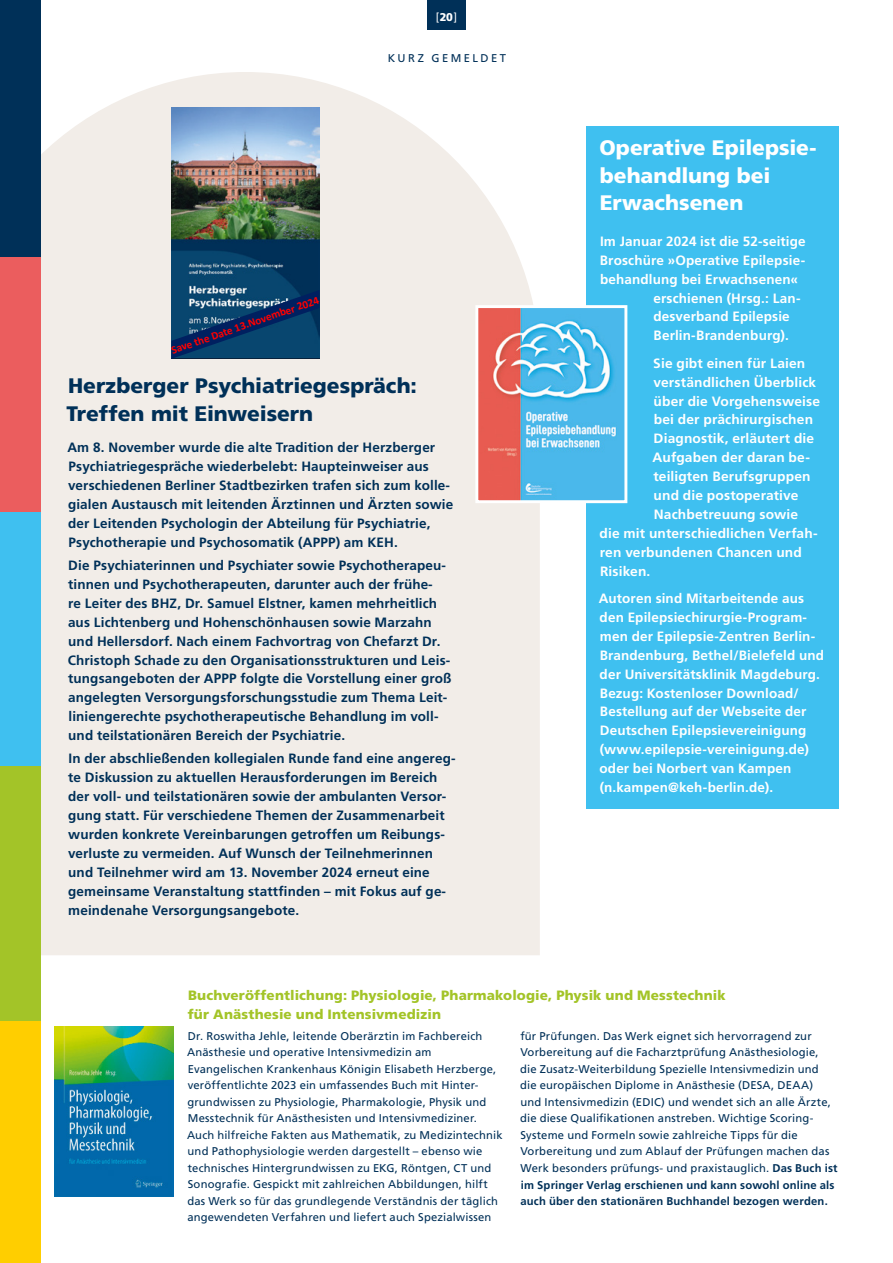
<style>
.page{position:relative;width:893px;height:1263px;background:#fff}
.page>*{position:absolute;margin:0;border:0;box-sizing:border-box;transform-origin:0 0}
.t1{font:900 21px/27.3px "Frutiger LT Std";color:#003058}
.t2{font:900 21px/27.3px "Frutiger LT Std";color:#fff}
.t3{font:700 13.5px/18.9px "Frutiger LT Std";letter-spacing:.01em;color:#003058}
.t4{font:700 13.5px/18.9px "Frutiger LT Std";letter-spacing:.01em;color:#fff}
.t5{font:900 13.5px/18.9px "Frutiger LT Std";letter-spacing:.01em;color:#a3c428}
.t6{font:11.25px/16.5px "Frutiger LT Std";letter-spacing:.015em;color:#003058}
.t7{font:700 11.25px "Calibri";color:#f00}
.t8{font:11.25px "Frutiger LT Std";letter-spacing:.22em;color:#003058}
.t9{font:11.25px "Frutiger LT Std";color:#fff}
.s1{font-weight:900}
.s2{font-weight:700}
</style>
<div class="page">
<div style="left:40px;top:72px;width:500px;height:883px;background:#f2ede8"></div>
<div style="left:0;top:0;width:40px;height:258px;background:#003058"></div>
<div style="left:0;top:258px;width:40px;height:254px;background:#eb5d5e"></div>
<div style="left:0;top:512px;width:40px;height:255px;background:#3fc0f0"></div>
<div style="left:0;top:767px;width:40px;height:254px;background:#a3c428"></div>
<div style="left:0;top:1021px;width:40px;height:242px;background:#ffce00"></div>
<div style="left:586px;top:127px;width:253px;height:101px;background:#3fc0f0"></div>
<div style="left:586px;top:223px;width:253px;height:133px;background:#3fc0f0"></div>
<div style="left:586px;top:345px;width:253px;height:247px;background:#3fc0f0"></div>
<div style="left:586px;top:580px;width:253px;height:228px;background:#3fc0f0"></div>
<svg style="left:474px;top:304px;width:154px;height:201px"></svg>
<img style="left:171px;top:108px;width:148px;height:182px">
<svg style="left:171px;top:290px;width:148px;height:69px;background:#124470"></svg>
<img style="left:54px;top:1026px;width:119px;height:171px">
<div style="left:427px;top:0;width:39px;height:30px;background:#003058"></div>
<p class="t9" style="left:436px;top:11px;width:23px">[<span class="s1">20</span>]</p>
<p class="t8" style="left:388px;top:52px;width:120px">KURZ GEMELDET</p>
<p class="t7" style="left:169px;top:343px;width:157px;rotate:-19deg">Save the Date 13.November 2024</p>
<h1 class="t1" style="left:67px;top:372px;width:352px">Herzberger Psychiatriegespräch:<br>Treffen mit Einweisern</h1>
<p class="t3" style="left:67px;top:438px;width:387px">Am 8. November wurde die alte Tradition der Herzberger Psychiatriegespräche wiederbelebt: Haupteinweiser aus verschiedenen Berliner Stadtbezirken trafen sich zum kolle&shy;gialen Austausch mit leitenden Ärztinnen und Ärzten sowie der Leitenden Psychologin der Abteilung für Psychiatrie, Psychotherapie und Psychosomatik (APPP) am KEH.</p>
<p class="t3" style="left:68px;top:556px;width:385px">Die Psychiaterinnen und Psychiater sowie Psychotherapeu&shy;tinnen und Psychotherapeuten, darunter auch der frühe-<br>re Leiter des BHZ, Dr. Samuel Elstner, kamen mehrheitlich aus Lichtenberg und Hohenschönhausen sowie Marzahn und Hellersdorf. Nach einem Fachvortrag von Chefarzt Dr.<br>Christoph Schade zu den Organisationsstrukturen und Leis&shy;tungsangeboten der APPP folgte die Vorstellung einer groß angelegten Versorgungsforschungsstudie zum Thema Leit&shy;liniengerechte psychotherapeutische Behandlung im voll&shy;und teilstationären Bereich der Psychiatrie.</p>
<p class="t3" style="left:68px;top:749px;width:389px">In der abschließenden kollegialen Runde fand eine angereg&shy;te Diskussion zu aktuellen Herausforderungen im Bereich der voll- und teilstationären sowie der ambulanten Versor&shy;gung statt. Für verschiedene Themen der Zusammenarbeit wurden konkrete Vereinbarungen getroffen um Reibungs&shy;verluste zu vermeiden. Auf Wunsch der Teilnehmerinnen und Teilnehmer wird am 13. November 2024 erneut eine gemeinsame Veranstaltung stattfinden – mit Fokus auf ge&shy;meindenahe Versorgungsangebote.</p>
<h1 class="t2" style="left:599px;top:134px;width:217px">Operative Epilepsie&shy;behandlung bei<br>Erwachsenen</h1>
<p class="t4" style="left:600px;top:232px;width:207px">Im Januar 2024 ist die 52-seitige</p>
<p class="t4" style="left:600px;top:251px;width:207px">Broschüre »Operative Epilepsie-</p>
<p class="t4" style="left:600px;top:270px;width:200px">behandlung bei Erwachsenen«</p>
<p class="t4" style="left:653px;top:288px;width:149px">erschienen (Hrsg.: Lan-</p>
<p class="t4" style="left:653px;top:307px;width:138px">desverband Epilepsie</p>
<p class="t4" style="left:654px;top:326px;width:137px">Berlin-Brandenburg).</p>
<p class="t4" style="left:653px;top:354px;width:153px">Sie gibt einen für Laien</p>
<p class="t4" style="left:653px;top:373px;width:164px">verständlichen Überblick</p>
<p class="t4" style="left:654px;top:391px;width:168px">über die Vorgehensweise</p>
<p class="t4" style="left:654px;top:410px;width:161px">bei der prächirurgischen</p>
<p class="t4" style="left:654px;top:429px;width:162px">Diagnostik, erläutert die</p>
<p class="t4" style="left:653px;top:448px;width:159px">Aufgaben der daran be-</p>
<p class="t4" style="left:653px;top:467px;width:159px">teiligten Berufsgruppen</p>
<p class="t4" style="left:654px;top:486px;width:146px">und die postoperative</p>
<p class="t4" style="left:654px;top:505px;width:146px">Nachbetreuung sowie</p>
<p class="t4" style="left:600px;top:524px;width:220px">die mit unterschiedlichen Verfah-</p>
<p class="t4" style="left:600px;top:543px;width:204px">ren verbundenen Chancen und</p>
<p class="t4" style="left:600px;top:562px;width:52px">Risiken.</p>
<p class="t4" style="left:599px;top:589px;width:227px">Autoren sind Mitarbeitende aus den Epilepsiechirurgie-Program&shy;men der Epilepsie-Zentren Berlin-Brandenburg, Bethel/Bielefeld und der Universitätsklinik Magdeburg.<br>Bezug: Kostenloser Download/ Bestellung auf der Webseite der Deutschen Epilepsievereinigung (www.epilepsie-vereinigung.de) oder bei Norbert van Kampen (n.kampen@keh-berlin.de).</p>
<p class="t5" style="left:188px;top:986px;width:539px">Buchveröffentlichung: Physiologie, Pharmakologie, Physik und Messtechnik für Anästhesie und Intensivmedizin</p>
<p class="t6" style="left:187px;top:1028px;width:317px">Dr. Roswitha Jehle, leitende Oberärztin im Fachbereich Anästhesie und operative Intensivmedizin am Evangelischen Krankenhaus Königin Elisabeth Herzberge, veröffentlichte 2023 ein umfassendes Buch mit Hinter&shy;grundwissen zu Physiologie, Pharmakologie, Physik und Messtechnik für Anästhesisten und Intensivmediziner.<br>Auch hilfreiche Fakten aus Mathematik, zu Medizintechnik und Pathophysiologie werden dargestellt – ebenso wie technisches Hintergrundwissen zu EKG, Röntgen, CT und Sonografie. Gespickt mit zahlreichen Abbildungen, hilft das Werk so für das grundlegende Verständnis der täglich angewendeten Verfahren und liefert auch Spezialwissen</p>
<p class="t6" style="left:520px;top:1028px;width:319px">für Prüfungen. Das Werk eignet sich hervorragend zur Vorbereitung auf die Facharztprüfung Anästhesiologie, die Zusatz-Weiterbildung Spezielle Intensivmedizin und die europäischen Diplome in Anästhesie (DESA, DEAA)<br>und Intensivmedizin (EDIC) und wendet sich an alle Ärzte, die diese Qualifikationen anstreben. Wichtige Scoring-Systeme und Formeln sowie zahlreiche Tipps für die Vorbereitung und zum Ablauf der Prüfungen machen das Werk besonders prüfungs- und praxistauglich. <span class="s2">Das Buch ist im Springer Verlag erschienen und kann sowohl online als auch über den stationären Buchhandel bezogen werden.</span></p>
</div>
